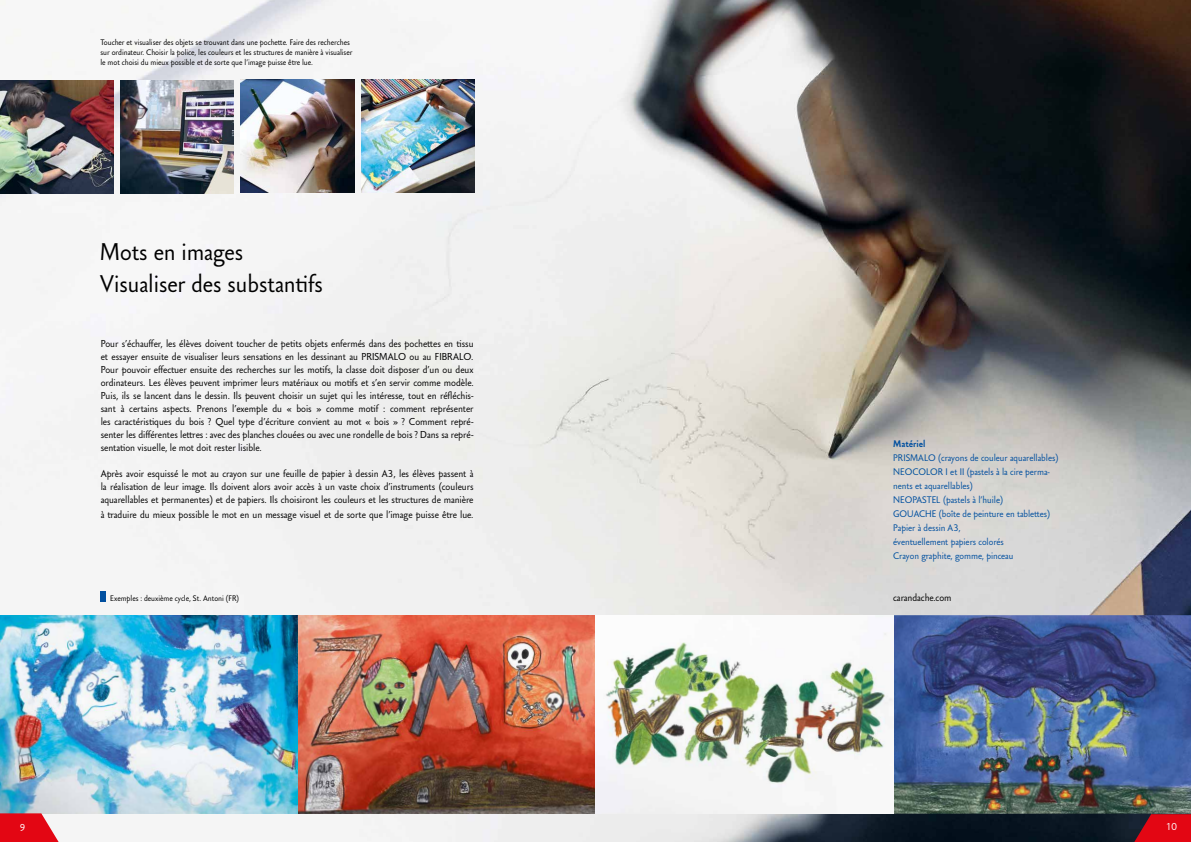
<style>
.page{position:relative;width:1191px;height:842px;background:#fff}
.page>*{position:absolute;margin:0;border:0;box-sizing:border-box;transform-origin:0 0}
.t1{font:24px/32px "Carandache Sans";color:#000}
.t2{font:10px/13px "Carandache Sans";color:#000;text-align:justify}
.t3{font:10px "Carandache Sans";color:#fff}
.t4{font:9.5px/14px "Carandache Sans";color:#004f9f}
.t5{font:900 9.5px "Carandache Sans";color:#004f9f}
.t6{font:8px/10px "Carandache Sans";color:#000}
</style>
<div class="page">
<img style="left:0;top:0;width:1191px;height:842px">
<img style="left:0;top:615px;width:1191px;height:199px">
<img style="left:0;top:80px;width:113px;height:114px">
<img style="left:120px;top:80px;width:113px;height:114px">
<div style="left:101px;top:591px;width:5px;height:10px;background:#004f9f"></div>
<img style="left:241px;top:79px;width:113px;height:114px">
<img style="left:361px;top:79px;width:114px;height:114px">
<svg style="left:0;top:813px;width:59px;height:29px;background:#e42c37"></svg>
<svg style="left:1134px;top:814px;width:57px;height:28px;background:#c20a17"></svg>
<p class="t6" style="left:100px;top:37px;width:253px">Toucher et visualiser des objets se trouvant dans une pochette. Faire des recherches sur ordinateur. Choisir la police, les couleurs et les structures de manière à visualiser le mot choisi du mieux possible et de sorte que l’image puisse être lue.</p>
<h1 class="t1" style="left:100px;top:236px;width:225px">Mots en images<br>Visualiser des substantifs</h1>
<p class="t2" style="left:101px;top:337px;width:374px">Pour s’échauffer, les élèves doivent toucher de petits objets enfermés dans des pochettes en tissu et essayer ensuite de visualiser leurs sensations en les dessinant au PRISMALO ou au FIBRALO.<br>Pour pouvoir effectuer ensuite des recherches sur les motifs, la classe doit disposer d’un ou deux ordinateurs. Les élèves peuvent imprimer leurs matériaux ou motifs et s’en servir comme modèle.<br>Puis, ils se lancent dans le dessin. Ils peuvent choisir un sujet qui les intéresse, tout en réfléchis&shy;sant à certains aspects. Prenons l’exemple du « bois » comme motif : comment représenter les caractéristiques du bois ? Quel type d’écriture convient au mot « bois » ? Comment repré&shy;senter les différentes lettres : avec des planches clouées ou avec une rondelle de bois ? Dans sa repré&shy;sentation visuelle, le mot doit rester lisible.</p>
<p class="t2" style="left:101px;top:467px;width:374px">Après avoir esquissé le mot au crayon sur une feuille de papier à dessin A3, les élèves passent à la réalisation de leur image. Ils doivent alors avoir accès à un vaste choix d’instruments (couleurs aquarellables et permanentes) et de papiers. Ils choisiront les couleurs et les structures de manière</p>
<p class="t2" style="left:101px;top:508px;width:374px">à traduire du mieux possible le mot en un message visuel et de sorte que l’image puisse être lue.</p>
<p class="t6" style="left:110px;top:593px;width:130px">Exemples : deuxième cycle, St. Antoni (FR)</p>
<p class="t5" style="left:893px;top:437px;width:34px">Matériel</p>
<p class="t4" style="left:893px;top:450px;width:167px">PRISMALO (crayons de couleur aquarellables)<br>NEOCOLOR I et II (pastels à la cire perma&shy;nents et aquarellables)<br>NEOPASTEL (pastels à l’huile)<br>GOUACHE (boîte de peinture en tablettes)<br>Papier à dessin A3,<br>éventuellement papiers colorés<br>Crayon graphite, gomme, pinceau</p>
<p class="t2" style="left:893px;top:591px;width:60px">carandache.com</p>
<p class="t3" style="left:20px;top:822px;width:7px">9</p>
<p class="t3" style="left:1165px;top:821px;width:12px">10</p>
</div>
